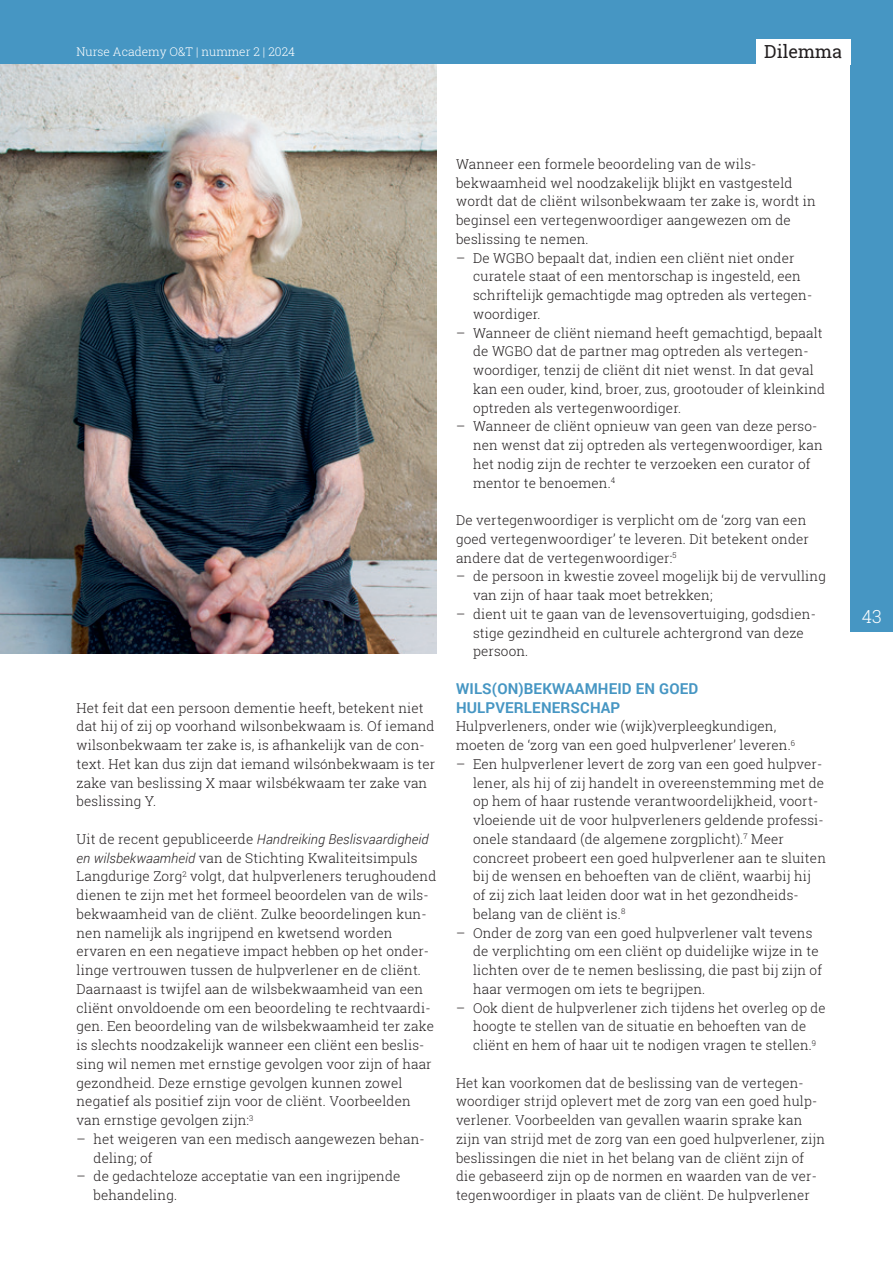
<style>
.page{position:relative;width:893px;height:1263px;background:#fff}
.page>*{position:absolute;margin:0;border:0;box-sizing:border-box;transform-origin:0 0}
.t1{font:18px "Roboto Slab";color:#231f20}
.t2{font:300 18px "Roboto Slab";color:#fff}
.t3{font:700 15px/18.8px "Roboto";letter-spacing:.01em;color:#4696c3}
.t4{font:300 13.5px/18.8px "Roboto Slab";letter-spacing:.01em;color:#231f20}
.t5{font:italic 300 13.5px "Roboto";letter-spacing:.01em;color:#231f20}
.t6{font:300 12px "Roboto Slab";color:#fff}
.s1{font-family:"Roboto Slab";font-style:normal}
.s2{font-family:"Roboto";font-style:italic}
</style>
<div class="page">
<div style="left:850px;top:0;width:43px;height:631px;background:#4696c3"></div>
<div style="left:0;top:0;width:893px;height:64px;background:#4696c3"></div>
<div style="left:756px;top:39px;width:94px;height:26px;background:#fff"></div>
<img style="left:0;top:65px;width:437px;height:588px">
<p class="t6" style="left:77px;top:43px;width:220px">Nurse Academy O&amp;T | nummer 2 | 2024</p>
<h1 class="t1" style="left:764px;top:39px;width:79px">Dilemma</h1>
<p class="t4" style="left:77px;top:698px;width:360px">Het feit dat een persoon dementie heeft, betekent niet dat hij of zij op voorhand wilsonbekwaam is. Of iemand wilsonbekwaam ter zake is, is afhankelijk van de con&shy;text. Het kan dus zijn dat iemand wilsónbekwaam is ter zake van beslissing X maar wilsbékwaam ter zake van beslissing Y.</p>
<p class="t5" style="left:77px;top:830px;width:354px"><span class="s1">Uit de recent gepubliceerde</span> Handreiking Beslisvaardigheid</p>
<p class="t4" style="left:77px;top:848px;width:361px"><span class="s2">en wilsbekwaamheid</span> van de Stichting Kwaliteitsimpuls Langdurige Zorg<sup>2</sup> volgt, dat hulpverleners terughoudend dienen te zijn met het formeel beoordelen van de wils&shy;bekwaamheid van de cliënt. Zulke beoordelingen kun&shy;nen namelijk als ingrijpend en kwetsend worden ervaren en een negatieve impact hebben op het onder&shy;linge vertrouwen tussen de hulpverlener en de cliënt.<br>Daarnaast is twijfel aan de wilsbekwaamheid van een cliënt onvoldoende om een beoordeling te rechtvaardi&shy;gen. Een beoordeling van de wilsbekwaamheid ter zake is slechts noodzakelijk wanneer een cliënt een beslis&shy;sing wil nemen met ernstige gevolgen voor zijn of haar gezondheid. Deze ernstige gevolgen kunnen zowel negatief als positief zijn voor de cliënt. Voorbeelden van ernstige gevolgen zijn:<sup>3</sup></p>
<p class="t4" style="left:94px;top:1129px;width:333px;text-indent:-17px">– het weigeren van een medisch aangewezen behan&shy;deling; of</p>
<p class="t4" style="left:94px;top:1167px;width:308px;text-indent:-17px">– de gedachteloze acceptatie van een ingrijpende behandeling.</p>
<p class="t4" style="left:456px;top:154px;width:361px">Wanneer een formele beoordeling van de wils&shy;bekwaamheid wel noodzakelijk blijkt en vastgesteld wordt dat de cliënt wilsonbekwaam ter zake is, wordt in beginsel een vertegenwoordiger aangewezen om de beslissing te nemen.</p>
<p class="t4" style="left:473px;top:248px;width:341px;text-indent:-17px">– De WGBO bepaalt dat, indien een cliënt niet onder curatele staat of een mentorschap is ingesteld, een schriftelijk gemachtigde mag optreden als vertegen&shy;woordiger.</p>
<p class="t4" style="left:473px;top:323px;width:354px;text-indent:-17px">– Wanneer de cliënt niemand heeft gemachtigd, bepaalt de WGBO dat de partner mag optreden als vertegen&shy;woordiger, tenzij de cliënt dit niet wenst. In dat geval kan een ouder, kind, broer, zus, grootouder of kleinkind optreden als vertegenwoordiger.</p>
<p class="t4" style="left:473px;top:417px;width:351px;text-indent:-17px">– Wanneer de cliënt opnieuw van geen van deze perso&shy;nen wenst dat zij optreden als vertegenwoordiger, kan het nodig zijn de rechter te verzoeken een curator of mentor te benoemen.<sup>4</sup></p>
<p class="t4" style="left:456px;top:510px;width:354px">De vertegenwoordiger is verplicht om de ‘zorg van een goed vertegenwoordiger’ te leveren. Dit betekent onder andere dat de vertegenwoordiger:<sup>5</sup></p>
<p class="t4" style="left:473px;top:567px;width:354px;text-indent:-17px">– de persoon in kwestie zoveel mogelijk bij de vervulling van zijn of haar taak moet betrekken;</p>
<p class="t4" style="left:473px;top:604px;width:344px;text-indent:-17px">– dient uit te gaan van de levensovertuiging, godsdien&shy;stige gezindheid en culturele achtergrond van deze persoon.</p>
<p class="t3" style="left:456px;top:678px;width:244px">WILS(ON)BEKWAAMHEID EN GOED<br>HULPVERLENERSCHAP</p>
<p class="t4" style="left:456px;top:717px;width:341px">Hulpverleners, onder wie (wijk)verpleegkundigen, moeten de ‘zorg van een goed hulpverlener’ leveren.<sup>6</sup></p>
<p class="t4" style="left:473px;top:754px;width:354px;text-indent:-17px">– Een hulpverlener levert de zorg van een goed hulpver&shy;lener, als hij of zij handelt in overeenstemming met de op hem of haar rustende verantwoordelijkheid, voort&shy;vloeiende uit de voor hulpverleners geldende professi&shy;onele standaard (de algemene zorgplicht).<sup>7</sup> Meer concreet probeert een goed hulpverlener aan te sluiten bij de wensen en behoeften van de cliënt, waarbij hij of zij zich laat leiden door wat in het gezondheids&shy;belang van de cliënt is.<sup>8</sup></p>
<p class="t4" style="left:473px;top:923px;width:351px;text-indent:-17px">– Onder de zorg van een goed hulpverlener valt tevens de verplichting om een cliënt op duidelijke wijze in te lichten over de te nemen beslissing, die past bij zijn of haar vermogen om iets te begrijpen.</p>
<p class="t4" style="left:456px;top:998px;width:371px;text-align:center">– Ook dient de hulpverlener zich tijdens het overleg op de hoogte te stellen van de situatie en behoeften van de cliënt en hem of haar uit te nodigen vragen te stellen.<sup>9</sup></p>
<p class="t4" style="left:456px;top:1073px;width:370px">Het kan voorkomen dat de beslissing van de vertegen&shy;woordiger strijd oplevert met de zorg van een goed hulp&shy;verlener. Voorbeelden van gevallen waarin sprake kan zijn van strijd met de zorg van een goed hulpverlener, zijn beslissingen die niet in het belang van de cliënt zijn of die gebaseerd zijn op de normen en waarden van de ver&shy;tegenwoordiger in plaats van de cliënt. De hulpverlener</p>
<h1 class="t2" style="left:862px;top:604px;width:22px">43</h1>
</div>
